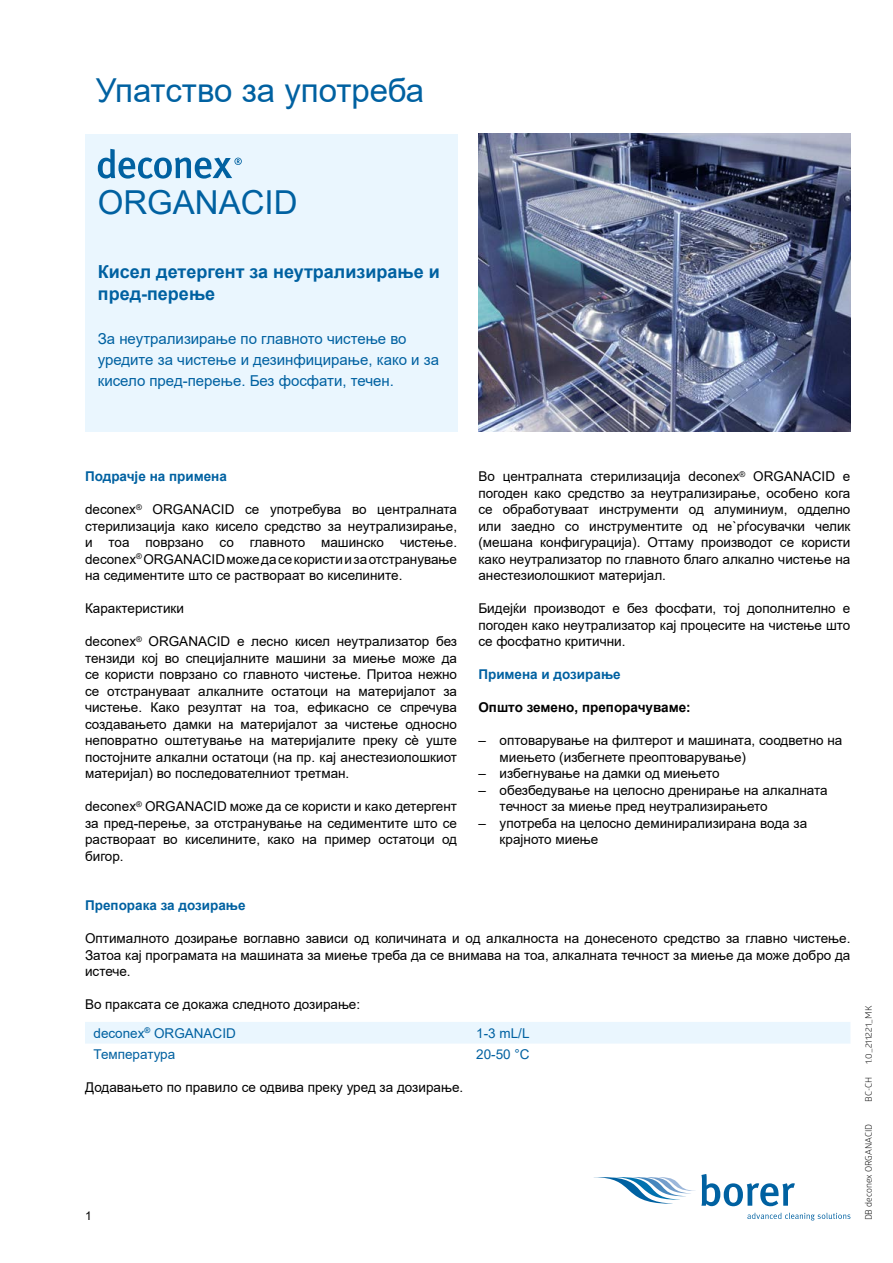
<style>
.page{position:relative;width:893px;height:1263px;background:#fff}
.page>*{position:absolute;margin:0;border:0;box-sizing:border-box;transform-origin:0 0}
.t1{font:33px "Arial";color:#0061a1}
.t2{font:700 18px/21.6px "Arial";color:#0061a1}
.t3{font:15px/21px "Arial";color:#0061a1}
.t4{font:13.5px/16.5px "Arial";color:#000;text-align:justify}
.t5{font:700 13.5px "Arial";color:#0061a1}
.t6{font:700 13.5px "Arial";color:#000}
.t7{font:13.5px "Arial";color:#0061a1}
.t8{font:12px "Arial";color:#000}
.t9{font:9px "Glober";color:#000}
.s1{color:#0061a1}
</style>
<div class="page">
<svg style="left:594px;top:1174px;width:201px;height:32px"></svg>
<svg style="left:747px;top:1213px;width:103px;height:7px"></svg>
<div style="left:85px;top:134px;width:372px;height:298px;background:#eaf6fe"></div>
<svg style="left:98px;top:149px;width:144px;height:30px"></svg>
<img style="left:478px;top:134px;width:372px;height:298px">
<div style="left:85px;top:1022px;width:765px;height:22px;background:#eaf6fe"></div>
<h1 class="t1" style="left:96px;top:67px;width:330px">Упатство за употреба</h1>
<h1 class="t1" style="left:98px;top:180px;width:201px">ORGANACID</h1>
<h2 class="t2" style="left:98px;top:262px;width:344px">Кисел детергент за неутрализирање и пред-перење</h2>
<p class="t3" style="left:98px;top:328px;width:343px">За неутрализирање по главното чистење во уредите за чистење и дезинфицирање, како и за кисело пред-перење. Без фосфати, течен.</p>
<p class="t5" style="left:85px;top:467px;width:143px">Подрачје на примена</p>
<p class="t4" style="left:85px;top:501px;width:374px">deconex<sup>®</sup> ORGANACID се употребува во централната стерилизација како кисело средство за неутрализирање, и тоа поврзано со главното машинско чистење. deconex<sup>®</sup> ORGANACID може да се користи и за отстранување на седиментите што се раствораат во киселините.</p>
<p class="t4" style="left:85px;top:600px;width:100px">Карактеристики</p>
<p class="t4" style="left:85px;top:633px;width:374px">deconex<sup>®</sup> ORGANACID е лесно кисел неутрализатор без тензиди кој во специјалните машини за миење може да се користи поврзано со главното чистење. Притоа нежно се отстрануваат алкалните остатоци на материјалот за чистење. Како резултат на тоа, ефикасно се спречува создавањето дамки на материјалот за чистење односно неповратно оштетување на материјалите преку сè уште постојните алкални остатоци (на пр. кај анестезиолошкиот материјал) во последователниот третман.</p>
<p class="t4" style="left:85px;top:798px;width:374px">deconex<sup>®</sup> ORGANACID може да се користи и како детергент за пред-перење, за отстранување на седиментите што се раствораат во киселините, како на пример остатоци од бигор.</p>
<p class="t4" style="left:478px;top:468px;width:374px">Во централната стерилизација deconex<sup>®</sup> ORGANACID е погоден како средство за неутрализирање, особено кога се обработуваат инструменти од алуминиум, одделно или заедно со инструментите од не`рѓосувачки челик (мешана конфигурација). Оттаму производот се користи како неутрализатор по главното благо алкално чистење на анестезиолошкиот материјал.</p>
<p class="t4" style="left:478px;top:600px;width:374px">Бидејќи производот е без фосфати, тој дополнително е погоден како неутрализатор кај процесите на чистење што се фосфатно критични.</p>
<p class="t5" style="left:478px;top:665px;width:144px">Примена и дозирање</p>
<p class="t6" style="left:478px;top:698px;width:214px">Општо земено, препорачуваме:</p>
<p class="t4" style="left:500px;top:732px;width:344px;text-indent:-21px">– оптоварување на филтерот и машината, соодветно на миењето (избегнете преоптоварување)</p>
<p class="t4" style="left:478px;top:765px;width:243px">– избегнување на дамки од миењето</p>
<p class="t4" style="left:500px;top:781px;width:329px;text-indent:-21px">– обезбедување на целосно дренирање на алкалната течност за миење пред неутрализирањето</p>
<p class="t4" style="left:500px;top:814px;width:309px;text-indent:-21px">– употреба на целосно деминирализирана вода за крајното миење</p>
<p class="t5" style="left:85px;top:896px;width:162px">Препорака за дозирање</p>
<p class="t4" style="left:85px;top:930px;width:767px">Оптималното дозирање воглавно зависи од количината и од алкалноста на донесеното средство за главно чистење.<br>Затоа кај програмата на машината за миење треба да се внимава на тоа, алкалната течност за миење да може добро да истече.</p>
<p class="t4" style="left:94px;top:990px;width:268px;line-height:28.7px;text-indent:-9px">Во праксата се докажа следното дозирање: <span class="s1">deconex</span><sup>®</sup> <span class="s1">ORGANACID</span></p>
<p class="t7" style="left:476px;top:1024px;width:55px">1-3 mL/L</p>
<p class="t7" style="left:94px;top:1045px;width:83px">Температура</p>
<p class="t7" style="left:476px;top:1045px;width:55px">20-50 °C</p>
<p class="t4" style="left:85px;top:1078px;width:380px">Додавањето по правило се одвива преку уред за дозирање.</p>
<p class="t8" style="left:85px;top:1208px;width:8px">1</p>
<p class="t9" style="left:862px;top:1064px;width:60px;rotate:-90deg">1.0_211221_MK</p>
<p class="t9" style="left:862px;top:1101px;width:26px;rotate:-90deg">BC-CH</p>
<p class="t9" style="left:862px;top:1220px;width:98px;rotate:-90deg">DB deconex ORGANACID</p>
</div>
